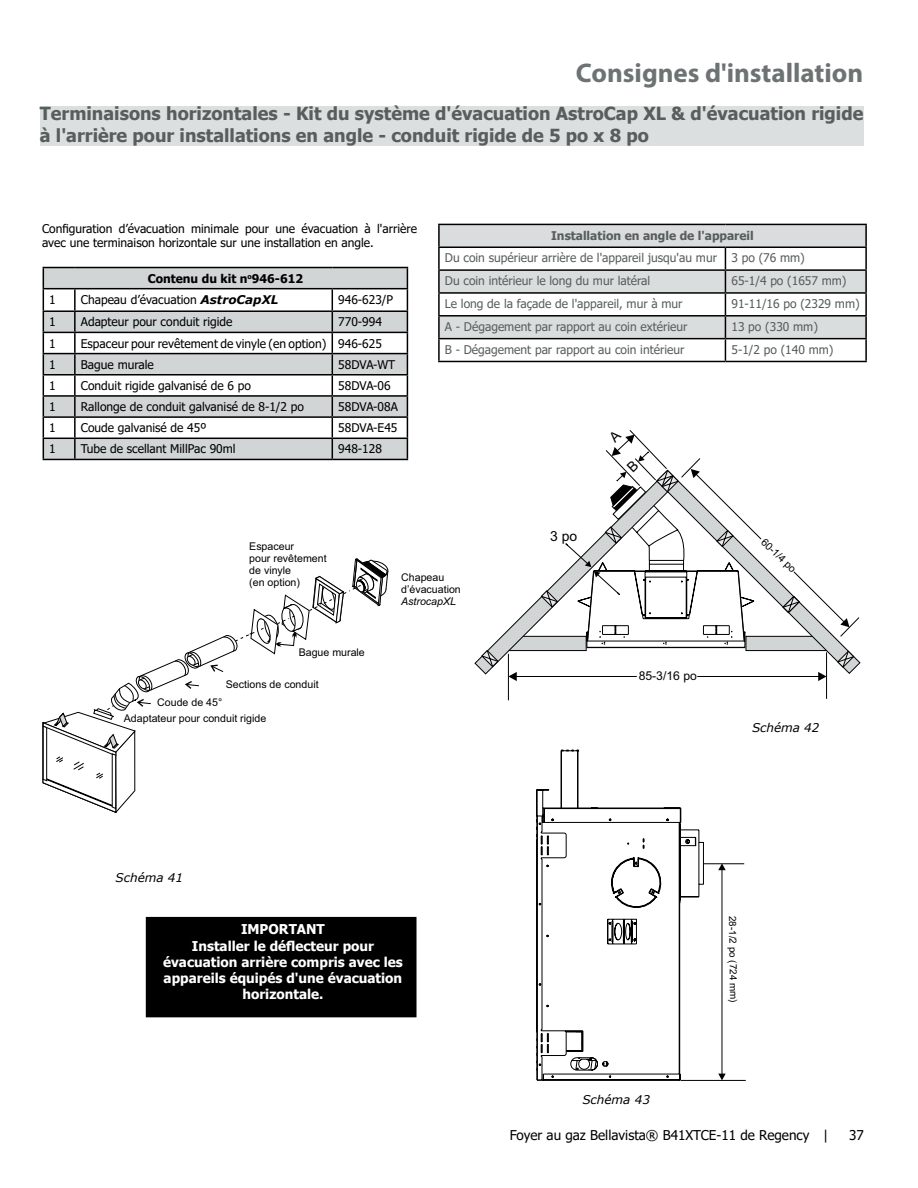
<style>
.page{position:relative;width:918px;height:1188px;background:#fff}
.page>*{position:absolute;margin:0;border:0;box-sizing:border-box;transform-origin:0 0}
.t1{font:700 27px "Myriad Pro";color:#6d7373}
.t2{font:700 18px/21.6px "Tahoma";color:#585e5c}
.t3{font:13.95px "Arial";color:#000}
.t4{font:700 13.5px/16.2px "Tahoma";color:#fff;text-align:center}
.t5{font:13.5px "Tahoma";color:#000}
.t6{font:12.15px "Arial";color:#000}
.t7{font:12px/14.4px "Tahoma";color:#000}
.t8{font:12px/22.8px "Tahoma";color:#585e5c}
.t9{font:700 12px "Tahoma";color:#585e5c}
.t10{font:italic 12px "Verdana";color:#000}
.t11{font:700 12px "Tahoma";color:#000}
.t12{font:10.65px/11.9px "Arial";color:#000}
.t13{font:italic 10.65px "Arial";color:#000}
.t14{font:10.5px "Arial";color:#000}
.t15{font:9.9px "Arial";color:#000}
.s1{font-family:"Verdana";font-weight:700;font-style:italic}
</style>
<div class="page">
<div style="left:40px;top:107px;width:823px;height:39px;background:#dcdfe0"></div>
<hr style="left:508px;top:654px;width:1px;height:46px;background:#000">
<hr style="left:826px;top:652px;width:1px;height:47px;background:#000">
<hr style="left:681px;top:1080px;width:64px;height:1px;background:#000">
<hr style="left:703px;top:864px;width:40px;height:1px;background:#000">
<hr style="left:722px;top:870px;width:1px;height:204px;background:#000">
<svg style="left:718px;top:863px;width:8px;height:7px"></svg>
<svg style="left:718px;top:1074px;width:8px;height:6px"></svg>
<svg style="left:536px;top:789px;width:168px;height:292px"></svg>
<svg style="left:42px;top:558px;width:347px;height:255px"></svg>
<div style="left:147px;top:918px;width:269px;height:99px;background:#000"></div>
<div style="left:146px;top:917px;width:271px;height:100px;border:2px solid #000"></div>
<svg style="left:44px;top:268px;width:363px;height:191px;fill:#d1d5d6"></svg>
<hr style="left:43px;top:267px;width:32px;height:1px;background:#000">
<hr style="left:75px;top:267px;width:257px;height:1px;background:#000">
<hr style="left:332px;top:267px;width:76px;height:1px;background:#000">
<hr style="left:43px;top:288px;width:32px;height:1px;background:#000">
<hr style="left:75px;top:288px;width:257px;height:1px;background:#000">
<hr style="left:74px;top:289px;width:2px;height:21px;background:#000">
<hr style="left:332px;top:288px;width:76px;height:1px;background:#000">
<hr style="left:43px;top:310px;width:32px;height:2px;background:#000">
<hr style="left:75px;top:310px;width:257px;height:2px;background:#000">
<hr style="left:74px;top:312px;width:2px;height:20px;background:#000">
<hr style="left:332px;top:310px;width:76px;height:2px;background:#000">
<hr style="left:43px;top:332px;width:32px;height:1px;background:#000">
<hr style="left:75px;top:332px;width:257px;height:1px;background:#000">
<hr style="left:74px;top:333px;width:2px;height:20px;background:#000">
<hr style="left:332px;top:332px;width:76px;height:1px;background:#000">
<hr style="left:43px;top:353px;width:32px;height:1px;background:#000">
<hr style="left:75px;top:353px;width:257px;height:1px;background:#000">
<hr style="left:74px;top:354px;width:2px;height:20px;background:#000">
<hr style="left:332px;top:353px;width:76px;height:1px;background:#000">
<hr style="left:43px;top:374px;width:32px;height:2px;background:#000">
<hr style="left:75px;top:374px;width:257px;height:2px;background:#000">
<hr style="left:332px;top:374px;width:76px;height:2px;background:#000">
<hr style="left:43px;top:395px;width:32px;height:2px;background:#000">
<hr style="left:75px;top:395px;width:257px;height:2px;background:#000">
<svg style="left:74px;top:376px;width:2px;height:40px"></svg>
<hr style="left:332px;top:395px;width:76px;height:2px;background:#000">
<hr style="left:43px;top:416px;width:32px;height:2px;background:#000">
<hr style="left:75px;top:416px;width:257px;height:2px;background:#000">
<hr style="left:74px;top:418px;width:2px;height:20px;background:#000">
<hr style="left:332px;top:416px;width:76px;height:2px;background:#000">
<hr style="left:43px;top:438px;width:32px;height:1px;background:#000">
<svg style="left:43px;top:268px;width:1px;height:191px"></svg>
<hr style="left:75px;top:438px;width:257px;height:1px;background:#000">
<hr style="left:74px;top:439px;width:2px;height:20px;background:#000">
<hr style="left:332px;top:438px;width:76px;height:1px;background:#000">
<svg style="left:332px;top:289px;width:1px;height:170px"></svg>
<svg style="left:407px;top:268px;width:1px;height:191px"></svg>
<hr style="left:43px;top:459px;width:32px;height:1px;background:#000">
<hr style="left:75px;top:459px;width:257px;height:1px;background:#000">
<hr style="left:332px;top:459px;width:76px;height:1px;background:#000">
<svg style="left:440px;top:225px;width:425px;height:113px;fill:#daddde"></svg>
<hr style="left:438px;top:224px;width:287px;height:1px;background:#000">
<hr style="left:438px;top:225px;width:2px;height:22px;background:#000">
<hr style="left:725px;top:224px;width:142px;height:1px;background:#000">
<hr style="left:865px;top:225px;width:2px;height:22px;background:#000">
<hr style="left:438px;top:247px;width:287px;height:1px;background:#000">
<hr style="left:438px;top:248px;width:2px;height:21px;background:#000">
<hr style="left:725px;top:247px;width:142px;height:1px;background:#000">
<hr style="left:865px;top:248px;width:2px;height:21px;background:#000">
<hr style="left:438px;top:269px;width:287px;height:2px;background:#000">
<hr style="left:438px;top:271px;width:2px;height:21px;background:#000">
<hr style="left:725px;top:269px;width:142px;height:2px;background:#000">
<hr style="left:865px;top:271px;width:2px;height:21px;background:#000">
<hr style="left:438px;top:292px;width:287px;height:2px;background:#000">
<hr style="left:438px;top:294px;width:2px;height:21px;background:#000">
<hr style="left:725px;top:292px;width:142px;height:2px;background:#000">
<hr style="left:865px;top:294px;width:2px;height:21px;background:#000">
<hr style="left:438px;top:315px;width:287px;height:2px;background:#000">
<hr style="left:438px;top:317px;width:2px;height:21px;background:#000">
<hr style="left:725px;top:315px;width:142px;height:2px;background:#000">
<hr style="left:865px;top:317px;width:2px;height:21px;background:#000">
<hr style="left:438px;top:338px;width:287px;height:1px;background:#000">
<hr style="left:438px;top:339px;width:2px;height:22px;background:#000">
<hr style="left:725px;top:338px;width:142px;height:1px;background:#000">
<svg style="left:725px;top:248px;width:1px;height:113px"></svg>
<hr style="left:865px;top:339px;width:2px;height:22px;background:#000">
<hr style="left:438px;top:361px;width:287px;height:1px;background:#000">
<hr style="left:725px;top:361px;width:142px;height:1px;background:#000">
<svg style="left:474px;top:430px;width:387px;height:251px"></svg>
<h1 class="t1" style="left:576px;top:55px;width:289px">Consignes d'installation</h1>
<h2 class="t2" style="left:40px;top:104px;width:825px">Terminaisons horizontales - Kit du système d'évacuation AstroCap XL &amp; d'évacuation rigide à l'arrière pour installations en angle - conduit rigide de 5 po x 8 po</h2>
<p class="t7" style="left:42px;top:222px;width:377px">Configuration d’évacuation minimale pour une évacuation à l'arrière avec une terminaison horizontale sur une installation en angle.</p>
<p class="t11" style="left:148px;top:270px;width:157px">Contenu du kit n<sup>o</sup>946-612</p>
<p class="t7" style="left:49px;top:293px;width:8px">1</p>
<p class="t7" style="left:81px;top:293px;width:199px">Chapeau d’évacuation <span class="s1">AstroCapXL</span></p>
<p class="t7" style="left:338px;top:293px;width:56px">946-623/P</p>
<p class="t7" style="left:49px;top:316px;width:8px">1</p>
<p class="t7" style="left:81px;top:316px;width:153px">Adapteur pour conduit rigide</p>
<p class="t7" style="left:338px;top:316px;width:45px">770-994</p>
<p class="t7" style="left:49px;top:337px;width:8px">1</p>
<p class="t7" style="left:81px;top:337px;width:303px">Espaceur pour revêtement de vinyle (en option) 946-625</p>
<p class="t7" style="left:49px;top:358px;width:8px">1</p>
<p class="t7" style="left:81px;top:358px;width:75px">Bague murale</p>
<p class="t7" style="left:338px;top:358px;width:58px">58DVA-WT</p>
<p class="t7" style="left:49px;top:379px;width:8px">1</p>
<p class="t7" style="left:81px;top:379px;width:172px">Conduit rigide galvanisé de 6 po</p>
<p class="t7" style="left:338px;top:379px;width:54px">58DVA-06</p>
<p class="t7" style="left:49px;top:400px;width:8px">1</p>
<p class="t7" style="left:81px;top:400px;width:225px">Rallonge de conduit galvanisé de 8-1/2 po</p>
<p class="t7" style="left:338px;top:400px;width:61px">58DVA-08A</p>
<p class="t7" style="left:49px;top:421px;width:8px">1</p>
<p class="t7" style="left:81px;top:421px;width:127px">Coude galvanisé de 45º</p>
<p class="t7" style="left:338px;top:421px;width:61px">58DVA-E45</p>
<p class="t7" style="left:49px;top:443px;width:8px">1</p>
<p class="t7" style="left:81px;top:443px;width:156px">Tube de scellant MillPac 90ml</p>
<p class="t7" style="left:338px;top:443px;width:45px">948-128</p>
<p class="t9" style="left:551px;top:227px;width:204px">Installation en angle de l'appareil</p>
<p class="t8" style="left:445px;top:247px;width:361px">Du coin supérieur arrière de l'appareil jusqu'au mur 3 po (76 mm)<br>Du coin intérieur le long du mur latéral</p>
<p class="t8" style="left:731px;top:270px;width:117px">65-1/4 po (1657 mm)</p>
<p class="t8" style="left:445px;top:293px;width:239px">Le long de la façade de l'appareil, mur à mur</p>
<p class="t8" style="left:731px;top:293px;width:130px">91-11/16 po (2329 mm)</p>
<p class="t8" style="left:445px;top:316px;width:244px">A - Dégagement par rapport au coin extérieur</p>
<p class="t8" style="left:731px;top:316px;width:88px">13 po (330 mm)</p>
<p class="t8" style="left:445px;top:339px;width:241px">B - Dégagement par rapport au coin intérieur</p>
<p class="t8" style="left:731px;top:339px;width:104px">5-1/2 po (140 mm)</p>
<p class="t12" style="left:249px;top:542px;width:79px">Espaceur<br>pour revêtement de vinyle<br>(en option)</p>
<p class="t12" style="left:299px;top:647px;width:68px">Bague murale</p>
<p class="t12" style="left:226px;top:679px;width:94px">Sections de conduit</p>
<p class="t12" style="left:124px;top:714px;width:144px">Adaptateur pour conduit rigide</p>
<p class="t12" style="left:157px;top:698px;width:67px">Coude de 45°</p>
<p class="t12" style="left:401px;top:572px;width:61px">Chapeau d’évacuation</p>
<p class="t13" style="left:401px;top:597px;width:56px">AstrocapXL</p>
<p class="t3" style="left:550px;top:531px;width:29px">3po</p>
<p class="t6" style="left:639px;top:671px;width:60px">85-3/16 po</p>
<p class="t14" style="left:766px;top:537px;width:46px;rotate:44deg">60-1/4 po</p>
<p class="t10" style="left:752px;top:719px;width:69px">Schéma 42</p>
<p class="t10" style="left:116px;top:869px;width:69px">Schéma 41</p>
<p class="t4" style="left:163px;top:922px;width:241px">IMPORTANT<br>Installer le déflecteur pour évacuation arrière compris avec les appareils équipés d'une évacuation horizontale.</p>
<p class="t10" style="left:582px;top:1091px;width:69px">Schéma 43</p>
<p class="t15" style="left:736px;top:916px;width:88px;rotate:89deg">28-1/2 po (724 mm)</p>
<p class="t5" style="left:510px;top:1126px;width:320px">Foyer au gaz Bellavista® B41XTCE-11 de Regency |</p>
<p class="t5" style="left:849px;top:1126px;width:16px">37</p>
</div>
